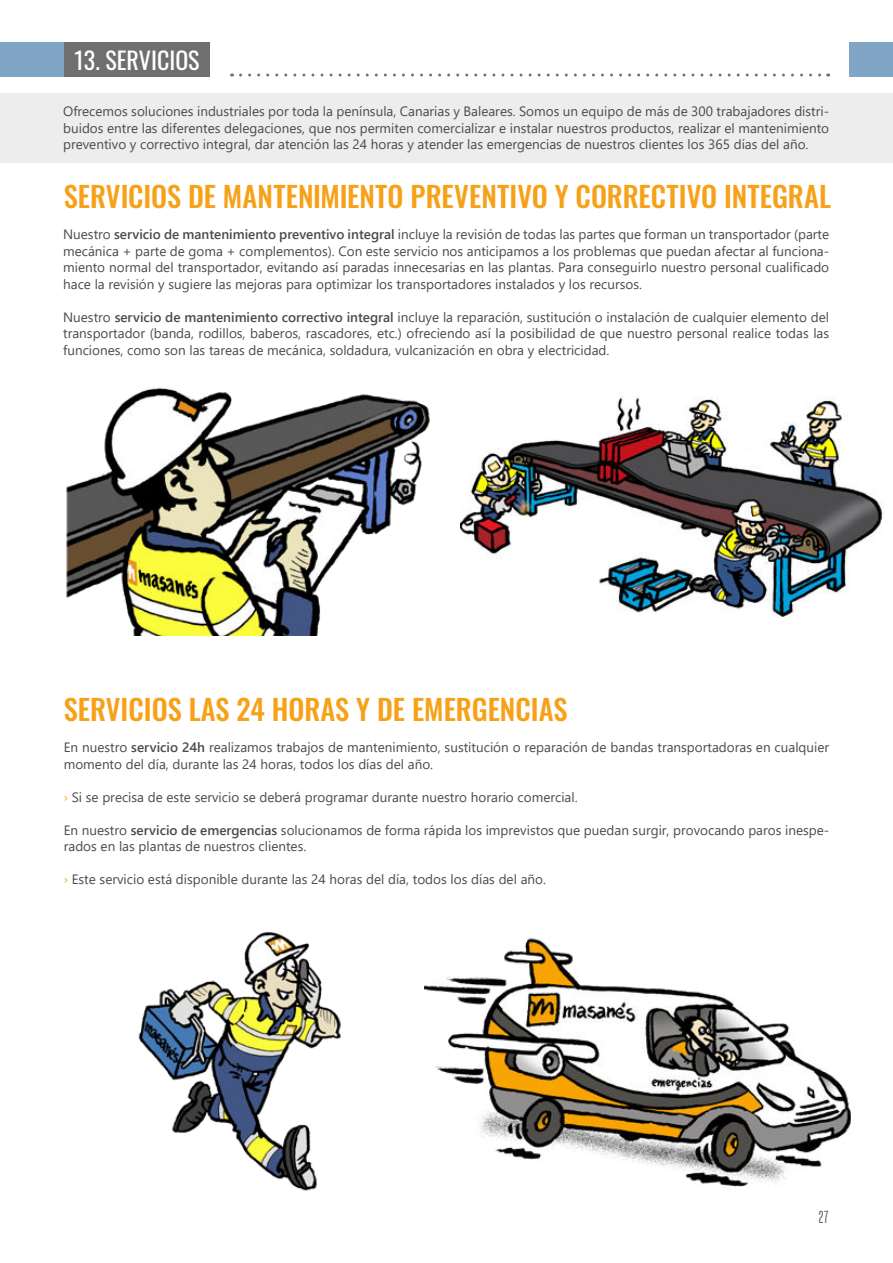
<style>
.page{position:relative;width:893px;height:1263px;background:#fff}
.page>*{position:absolute;margin:0;border:0;box-sizing:border-box;transform-origin:0 0}
.t1{font:500 28.5px "Oswald";color:#f6a118}
.t2{font:24px "Oswald";color:#fff}
.t3{font:15px "Steelfish Rg";color:#706f6f}
.t4{font:13.5px/16.5px "Segoe UI";color:#4a4a49;text-align:justify}
.s1{font-weight:600}
.s2{color:#f6a118}
</style>
<div class="page">
<div style="left:0;top:94px;width:893px;height:69px;background:#ededed"></div>
<div style="left:64px;top:43px;width:145px;height:34px;background:#706f6f"></div>
<div style="left:0;top:43px;width:64px;height:34px;background:#81a5c5"></div>
<svg style="left:241px;top:74px;width:588px;height:3px"></svg>
<div style="left:850px;top:43px;width:43px;height:34px;background:#81a5c5"></div>
<img style="left:460px;top:397px;width:424px;height:219px">
<img style="left:66px;top:387px;width:364px;height:249px">
<img style="left:138px;top:932px;width:204px;height:259px">
<img style="left:424px;top:938px;width:426px;height:249px">
<h2 class="t2" style="left:74px;top:44px;width:127px">13. SERVICIOS</h2>
<p class="t4" style="left:63px;top:104px;width:767px">Ofrecemos soluciones industriales por toda la península, Canarias y Baleares. Somos un equipo de más de 300 trabajadores distri&shy;buidos entre las diferentes delegaciones, que nos permiten comercializar e instalar nuestros productos, realizar el mantenimiento preventivo y correctivo integral, dar atención las 24 horas y atender las emergencias de nuestros clientes los 365 días del año.</p>
<h1 class="t1" style="left:64px;top:177px;width:769px">SERVICIOS DE MANTENIMIENTO PREVENTIVO Y CORRECTIVO INTEGRAL</h1>
<p class="t4" style="left:63px;top:227px;width:768px">Nuestro <span class="s1">servicio de mantenimiento preventivo integral</span> incluye la revisión de todas las partes que forman un transportador (parte mecánica + parte de goma + complementos). Con este servicio nos anticipamos a los problemas que puedan afectar al funciona&shy;miento normal del transportador, evitando así paradas innecesarias en las plantas. Para conseguirlo nuestro personal cualificado hace la revisión y sugiere las mejoras para optimizar los transportadores instalados y los recursos.</p>
<p class="t4" style="left:63px;top:310px;width:767px">Nuestro <span class="s1">servicio de mantenimiento correctivo integral</span> incluye la reparación, sustitución o instalación de cualquier elemento del transportador (banda, rodillos, baberos, rascadores, etc.) ofreciendo así la posibilidad de que nuestro personal realice todas las funciones, como son las tareas de mecánica, soldadura, vulcanización en obra y electricidad.</p>
<h1 class="t1" style="left:64px;top:691px;width:505px">SERVICIOS LAS 24 HORAS Y DE EMERGENCIAS</h1>
<p class="t4" style="left:64px;top:740px;width:767px">En nuestro <span class="s1">servicio 24h</span> realizamos trabajos de mantenimiento, sustitución o reparación de bandas transportadoras en cualquier momento del día, durante las 24 horas, todos los días del año.</p>
<p class="t4" style="left:64px;top:790px;width:515px"><span class="s2">›</span> Si se precisa de este servicio se deberá programar durante nuestro horario comercial.</p>
<p class="t4" style="left:64px;top:823px;width:767px">En nuestro <span class="s1">servicio de emergencias</span> solucionamos de forma rápida los imprevistos que puedan surgir, provocando paros inespe&shy;rados en las plantas de nuestros clientes.</p>
<p class="t4" style="left:64px;top:870px;width:484px"><span class="s2">›</span> Este servicio está disponible durante las 24 horas del día, todos los días del año.</p>
<p class="t3" style="left:819px;top:1210px;width:11px">27</p>
</div>
